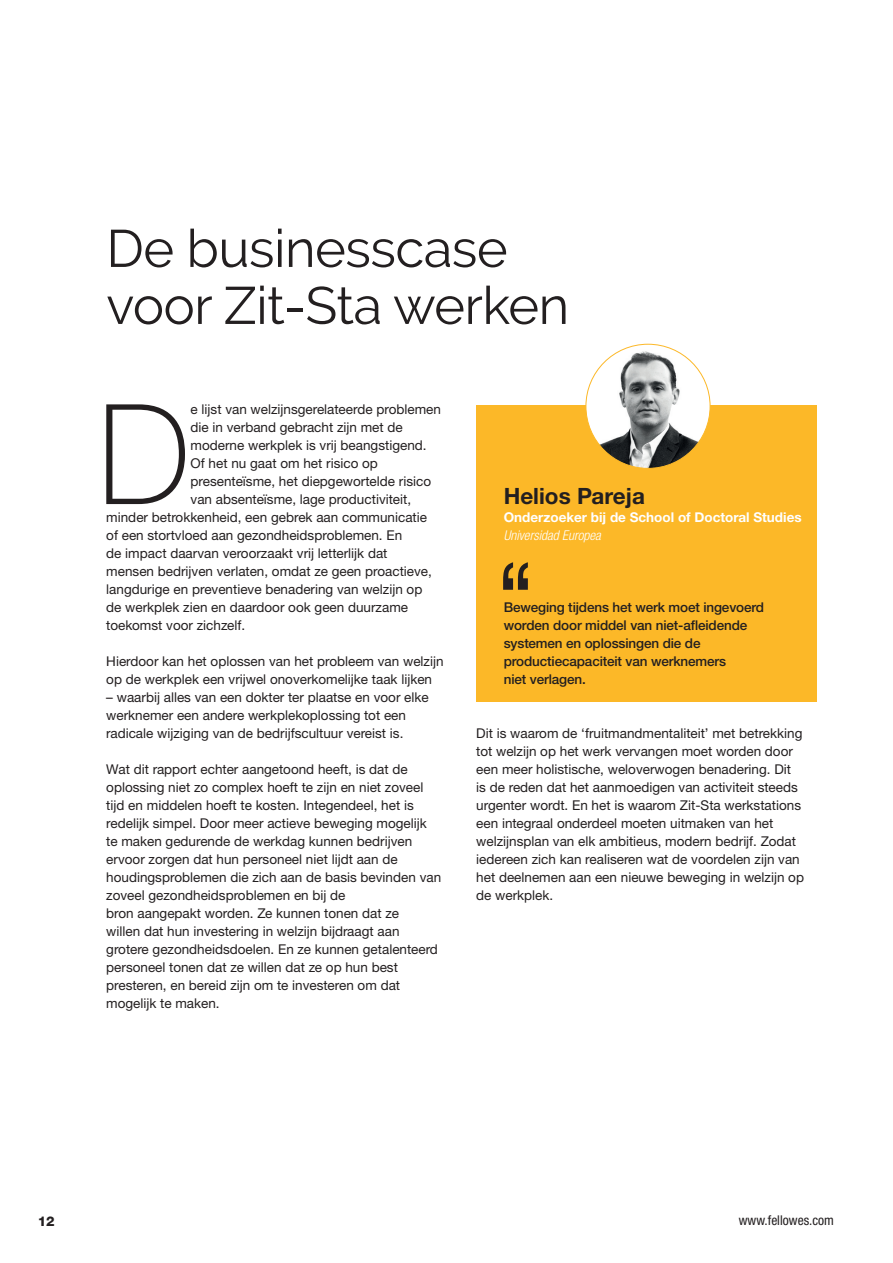
<style>
.page{position:relative;width:893px;height:1263px;background:#fff}
.page>*{position:absolute;margin:0;border:0;box-sizing:border-box;transform-origin:0 0}
.section_body_start{font:100 139.5px "Helvetica Neue LTW1 G";color:#231f20}
.Graph_axis{font:condensed 108px "Helvetica Neue LTW1 G";color:#231f20}
.Headline{font:52.5px/57px "Raleway";letter-spacing:-.01em;color:#231f20}
.body{font:700 22.5px "Helvetica Neue LTW1 G";color:#231f20}
.body-2{font:13.5px/18px "Helvetica Neue LTW1 G";color:#231f20}
.section_body_start-2{font:13.5px "Helvetica Neue LTW1 G";color:#231f20}
.body-3{font:500 13.5px/18px "Helvetica Neue LTW1 G";letter-spacing:-.01em;color:#231f20}
.body-4{font:700 13.5px "Helvetica Neue LTW1 G";color:#fff}
.body-5{font:italic 300 condensed 13.5px "Helvetica Neue LTW1 G";color:#fff}
.t1{font:condensed 13.5px "Helvetica Neue LTW1 G";color:#231f20}
.t2{font:800 13.5px "Helvetica Neue LTW1 G";color:#231f20}
</style>
<div class="page">
<div style="left:476px;top:406px;width:340px;height:296px;background:#fcb828"></div>
<img style="left:586px;top:344px;width:124px;height:124px;border-radius:62px">
<p class="Headline" style="left:106px;top:220px;width:464px">De businesscase voor Zit-Sta werken</p>
<p class="section_body_start" style="left:97px;top:372px;width:95px">D</p>
<p class="section_body_start-2" style="left:191px;top:401px;width:252px">e lijst van welzijnsgerelateerde problemen</p>
<p class="section_body_start-2" style="left:191px;top:419px;width:214px">die in verband gebracht zijn met de</p>
<p class="section_body_start-2" style="left:191px;top:437px;width:238px">moderne werkplek is vrij beangstigend.</p>
<p class="section_body_start-2" style="left:191px;top:455px;width:189px">Of het nu gaat om het risico op</p>
<p class="section_body_start-2" style="left:191px;top:473px;width:242px">presenteïsme, het diepgewortelde risico</p>
<p class="section_body_start-2" style="left:191px;top:491px;width:222px">van absenteïsme, lage productiviteit,</p>
<p class="section_body_start-2" style="left:106px;top:509px;width:322px">minder betrokkenheid, een gebrek aan communicatie</p>
<p class="section_body_start-2" style="left:106px;top:527px;width:297px">of een stortvloed aan gezondheidsproblemen. En</p>
<p class="section_body_start-2" style="left:106px;top:545px;width:283px">de impact daarvan veroorzaakt vrij letterlijk dat</p>
<p class="section_body_start-2" style="left:106px;top:563px;width:327px">mensen bedrijven verlaten, omdat ze geen proactieve,</p>
<p class="section_body_start-2" style="left:106px;top:581px;width:318px">langdurige en preventieve benadering van welzijn op</p>
<p class="section_body_start-2" style="left:106px;top:599px;width:303px">de werkplek zien en daardoor ook geen duurzame</p>
<p class="section_body_start-2" style="left:106px;top:617px;width:140px">toekomst voor zichzelf.</p>
<p class="body-2" style="left:106px;top:652px;width:339px">Hierdoor kan het oplossen van het probleem van welzijn op de werkplek een vrijwel onoverkomelijke taak lijken</p>
<p class="body-2" style="left:106px;top:688px;width:324px">– waarbij alles van een dokter ter plaatse en voor elke werknemer een andere werkplekoplossing tot een radicale wijziging van de bedrijfscultuur vereist is.</p>
<p class="body-2" style="left:106px;top:760px;width:336px">Wat dit rapport echter aangetoond heeft, is dat de oplossing niet zo complex hoeft te zijn en niet zoveel tijd en middelen hoeft te kosten. Integendeel, het is redelijk simpel. Door meer actieve beweging mogelijk te maken gedurende de werkdag kunnen bedrijven ervoor zorgen dat hun personeel niet lijdt aan de houdingsproblemen die zich aan de basis bevinden van zoveel gezondheidsproblemen en bij de</p>
<p class="body-2" style="left:106px;top:904px;width:333px">bron aangepakt worden. Ze kunnen tonen dat ze<br>willen dat hun investering in welzijn bijdraagt aan grotere gezondheidsdoelen. En ze kunnen getalenteerd personeel tonen dat ze willen dat ze op hun best presteren, en bereid zijn om te investeren om dat mogelijk te maken.</p>
<p class="body" style="left:504px;top:482px;width:143px">Helios Pareja</p>
<p class="body-4" style="left:504px;top:509px;width:299px">Onderzoeker bij de School of Doctoral Studies</p>
<p class="body-5" style="left:504px;top:527px;width:99px">Universidad Europea</p>
<p class="Graph_axis" style="left:495px;top:538px;width:42px">‘‘</p>
<p class="body-3" style="left:504px;top:598px;width:262px">Beweging tijdens het werk moet ingevoerd worden door middel van niet-afleidende systemen en oplossingen die de productiecapaciteit van werknemers<br>niet verlagen.</p>
<p class="body-2" style="left:476px;top:724px;width:329px">Dit is waarom de ‘fruitmandmentaliteit’ met betrekking tot welzijn op het werk vervangen moet worden door een meer holistische, weloverwogen benadering. Dit is de reden dat het aanmoedigen van activiteit steeds urgenter wordt. En het is waarom Zit-Sta werkstations een integraal onderdeel moeten uitmaken van het welzijnsplan van elk ambitieus, modern bedrijf. Zodat iedereen zich kan realiseren wat de voordelen zijn van het deelnemen aan een nieuwe beweging in welzijn op de werkplek.</p>
<p class="t2" style="left:38px;top:1213px;width:19px">12</p>
<p class="t1" style="left:739px;top:1212px;width:97px">www.fellowes.com</p>
</div>
